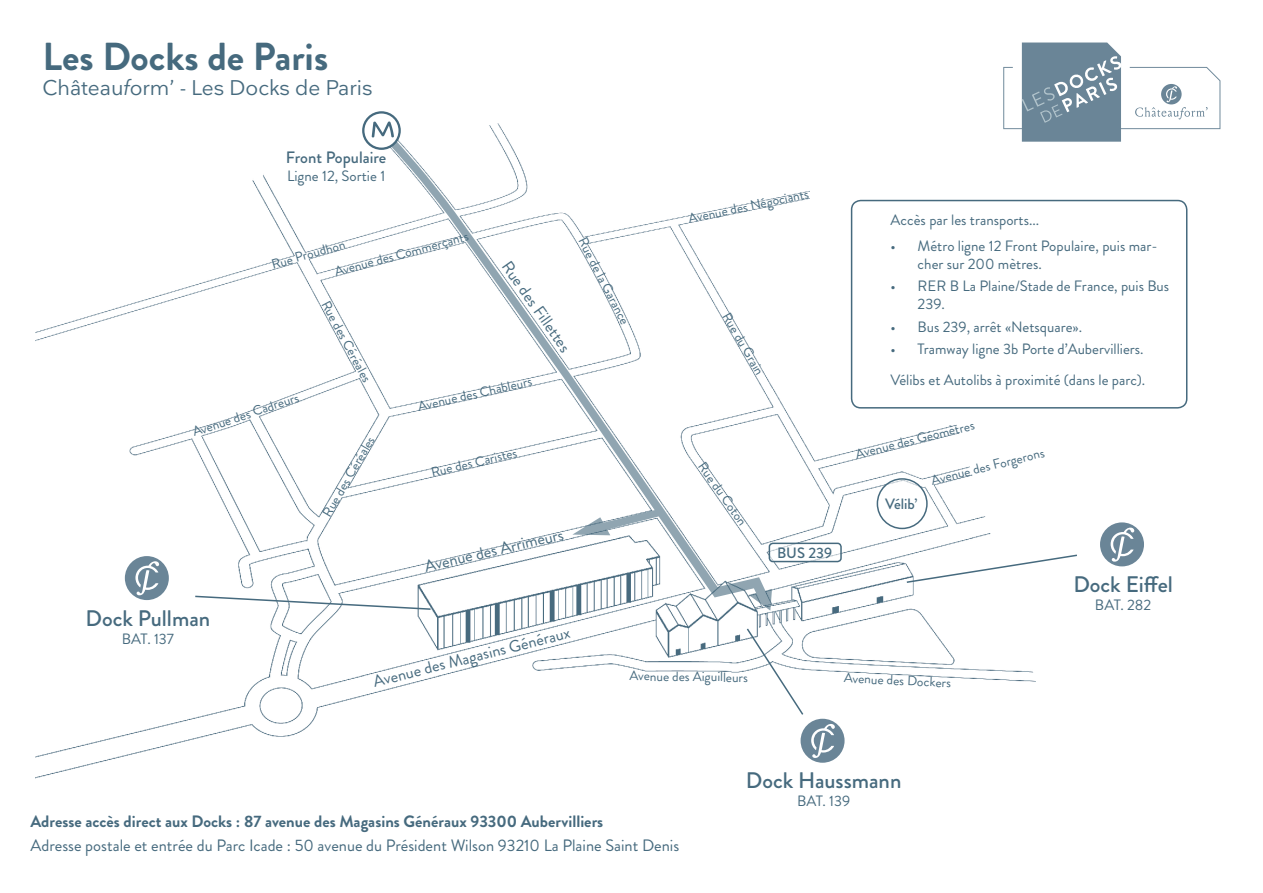
<style>
.page{position:relative;width:1263px;height:893px;background:#fff}
.page>*{position:absolute;margin:0;border:0;box-sizing:border-box;transform-origin:0 0}
.t1{font:700 39px "Brandon Grotesque";color:#466a7e}
.t2{font:500 22.5px "Brandon Grotesque";color:#466a7e}
.t3{font:21px "Nationale";color:#466a7e}
.t4{font:16.5px "Brandon Grotesque";color:#466a7e}
.t5{font:700 16.5px "Brandon Grotesque";color:#466a7e}
.t6{font:500 16.5px "Brandon Grotesque";color:#466a7e}
.t7{font:15px/18px "Brandon Grotesque";color:#466a7e}
.t8{font:500 15px "Brandon Grotesque";color:#466a7e}
.t9{font:13.5px "Brandon Grotesque";color:#466a7e}
.s1{font-style:italic}
</style>
<div class="page">
<img style="left:35px;top:124px;width:1041px;height:655px">
<div style="left:810px;top:145px;width:160px;height:211px;background:#fff"></div>
<svg style="left:362px;top:111px;width:39px;height:39px"></svg>
<div style="left:769px;top:543px;width:72px;height:19px;background:#fff;border-radius:4px"></div>
<div style="left:769px;top:543px;width:73px;height:19px;border:2px solid #466a7e;border-radius:4px"></div>
<svg style="left:391px;top:141px;width:381px;height:470px"></svg>
<div style="left:877px;top:479px;width:50px;height:49px;background:#fff;border-radius:50%"></div>
<div style="left:877px;top:478px;width:51px;height:51px;border:2px solid #466a7e;border-radius:50%"></div>
<div style="left:851px;top:200px;width:336px;height:209px;border:2px solid #466a7e;border-radius:9px"></div>
<svg style="left:194px;top:595px;width:238px;height:16px"></svg>
<div style="left:122px;top:555px;width:51px;height:49px;background:#fff"></div>
<svg style="left:125px;top:556px;width:44px;height:44px"></svg>
<div style="left:798px;top:718px;width:51px;height:48px;background:#fff"></div>
<svg style="left:1100px;top:522px;width:44px;height:44px"></svg>
<svg style="left:905px;top:554px;width:172px;height:30px"></svg>
<svg style="left:745px;top:627px;width:99px;height:136px"></svg>
<div style="left:1003px;top:43px;width:217px;height:114px;background:#fff"></div>
<svg style="left:1003px;top:43px;width:217px;height:99px"></svg>
<p class="t1" style="left:43px;top:29px;width:287px">Les Docks de Paris</p>
<p class="t3" style="left:43px;top:75px;width:331px">Château<span class="s1">f</span>orm’ - Les Docks de Paris</p>
<p class="t6" style="left:286px;top:146px;width:102px">Front Populaire</p>
<p class="t7" style="left:287px;top:167px;width:100px">Ligne 12, Sortie 1</p>
<p class="t9" style="left:332px;top:263px;width:140px;rotate:-15deg">Avenue des Commerçants</p>
<p class="t9" style="left:269px;top:256px;width:77px;rotate:-16deg">Rue Proudhon</p>
<p class="t4" style="left:515px;top:256px;width:108px;rotate:55deg">Rue des Fillettes</p>
<p class="t9" style="left:334px;top:297px;width:92px;rotate:62deg">Rue des Céréales</p>
<p class="t9" style="left:416px;top:398px;width:118px;rotate:-13deg">Avenue des Chableurs</p>
<p class="t9" style="left:190px;top:423px;width:113px;rotate:-18deg">Avenue des Cadreurs</p>
<p class="t9" style="left:318px;top:511px;width:92px;rotate:-60deg">Rue des Céréales</p>
<p class="t9" style="left:429px;top:463px;width:89px;rotate:-13deg">Rue des Caristes</p>
<p class="t4" style="left:422px;top:555px;width:144px;rotate:-13deg">Avenue des Arrimeurs</p>
<p class="t9" style="left:591px;top:234px;width:97px;rotate:63deg">Rue de la Garance</p>
<p class="t9" style="left:686px;top:210px;width:124px;rotate:-12deg">Avenue des Négociants</p>
<p class="t9" style="left:734px;top:309px;width:71px;rotate:60deg">Rue du Grain</p>
<p class="t9" style="left:709px;top:458px;width:76px;rotate:55deg">Rue du Coton</p>
<p class="t8" style="left:777px;top:542px;width:57px">BUS 239</p>
<p class="t7" style="left:891px;top:211px;width:150px">Accès par les transports...</p>
<p class="t7" style="left:918px;top:237px;width:241px;text-indent:-27px">• Métro ligne 12 Front Populaire, puis mar&shy;cher sur 200 mètres.</p>
<p class="t7" style="left:918px;top:277px;width:253px;text-indent:-27px">• RER B La Plaine/Stade de France, puis Bus<br>239.</p>
<p class="t7" style="left:891px;top:318px;width:193px">• Bus 239, arrêt «Netsquare».</p>
<p class="t7" style="left:891px;top:340px;width:255px">• Tramway ligne 3b Porte d’Aubervilliers.</p>
<p class="t7" style="left:891px;top:371px;width:256px">Vélibs et Autolibs à proximité (dans le parc).</p>
<p class="t9" style="left:853px;top:445px;width:124px;rotate:-14deg">Avenue des Géomètres</p>
<p class="t9" style="left:929px;top:471px;width:118px;rotate:-14deg">Avenue des Forgerons</p>
<p class="t8" style="left:885px;top:493px;width:34px">Vélib’</p>
<p class="t2" style="left:86px;top:602px;width:126px">Dock Pullman</p>
<p class="t7" style="left:122px;top:630px;width:54px">BAT. 137</p>
<p class="t4" style="left:371px;top:670px;width:204px;rotate:-14deg">Avenue des Magasins Généraux</p>
<p class="t9" style="left:630px;top:666px;width:120px;rotate:1deg">Avenue des Aiguilleurs</p>
<p class="t9" style="left:844px;top:668px;width:109px;rotate:3deg">Avenue des Dockers</p>
<p class="t2" style="left:746px;top:765px;width:157px">Dock Haussmann</p>
<p class="t7" style="left:797px;top:792px;width:55px">BAT. 139</p>
<p class="t5" style="left:30px;top:810px;width:574px">Adresse accès direct aux Docks : 87 avenue des Magasins Généraux 93300 Aubervilliers</p>
<p class="t4" style="left:30px;top:834px;width:650px">Adresse postale et entrée du Parc Icade : 50 avenue du Président Wilson 93210 La Plaine Saint Denis</p>
<p class="t2" style="left:1073px;top:569px;width:101px">Dock Eiffel</p>
<p class="t7" style="left:1095px;top:596px;width:58px">BAT. 282</p>
</div>
